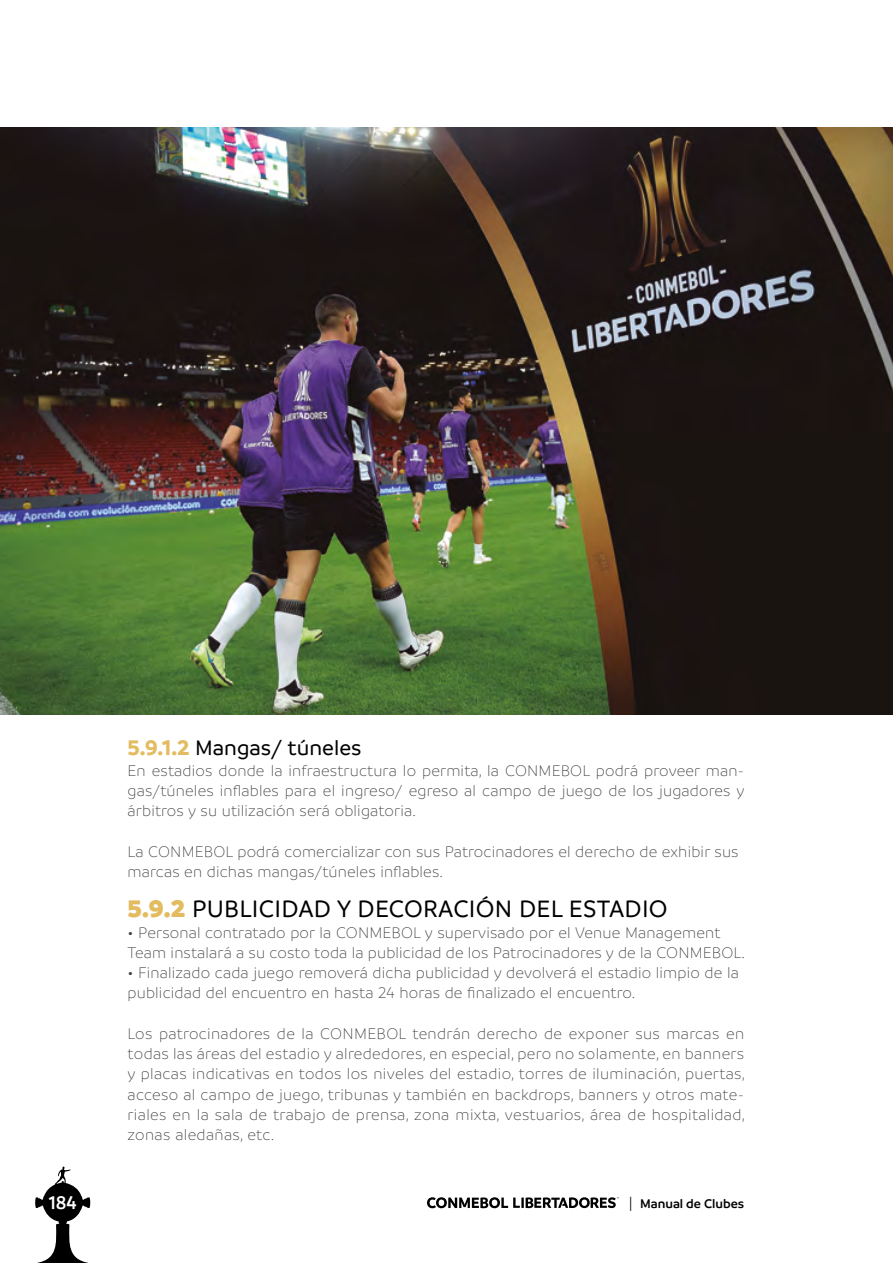
<style>
.page{position:relative;width:893px;height:1263px;background:#fff}
.page>*{position:absolute;margin:0;border:0;box-sizing:border-box;transform-origin:0 0}
.t1{font:500 25.5px "Branding";letter-spacing:.01em;color:#000}
.t2{font:500 22.5px "Branding";color:#000}
.t3{font:600 19.5px "Branding";color:#fff}
.t4{font:300 16.5px/20.2px "Branding";letter-spacing:.01em;color:#3c3c3b}
.t5{font:600 13.5px "Branding";color:#000}
.s1{font-weight:700;color:#e3bc61}
.s2{font-weight:900;color:#e3bc61}
.s3{font-weight:300;font-size:16.5px}
</style>
<div class="page">
<svg style="left:35px;top:1166px;width:56px;height:97px"></svg>
<svg style="left:427px;top:1197px;width:192px;height:11px"></svg>
<img style="left:0;top:128px;width:893px;height:587px">
<h2 class="t2" style="left:128px;top:736px;width:235px"><span class="s1">5.9.1.2</span> Mangas/ túneles</h2>
<p class="t4" style="left:128px;top:760px;width:618px;text-align:justify">En estadios donde la infraestructura lo permita, la CONMEBOL podrá proveer man&shy;gas/túneles inflables para el ingreso/ egreso al campo de juego de los jugadores y árbitros y su utilización será obligatoria.</p>
<p class="t4" style="left:128px;top:841px;width:612px">La CONMEBOL podrá comercializar con sus Patrocinadores el derecho de exhibir sus marcas en dichas mangas/túneles inflables.</p>
<h1 class="t1" style="left:128px;top:896px;width:542px"><span class="s2">5.9.2</span> PUBLICIDAD Y DECORACIÓN DEL ESTADIO</h1>
<p class="t4" style="left:128px;top:922px;width:619px">• Personal contratado por la CONMEBOL y supervisado por el Venue Management<br>Team instalará a su costo toda la publicidad de los Patrocinadores y de la CONMEBOL.</p>
<p class="t4" style="left:128px;top:963px;width:613px">• Finalizado cada juego removerá dicha publicidad y devolverá el estadio limpio de la publicidad del encuentro en hasta 24 horas de finalizado el encuentro.</p>
<p class="t4" style="left:128px;top:1024px;width:619px;text-align:justify">Los patrocinadores de la CONMEBOL tendrán derecho de exponer sus marcas en todas las áreas del estadio y alrededores, en especial, pero no solamente, en banners y placas indicativas en todos los niveles del estadio, torres de iluminación, puertas, acceso al campo de juego, tribunas y también en backdrops, banners y otros mate&shy;riales en la sala de trabajo de prensa, zona mixta, vestuarios, área de hospitalidad, zonas aledañas, etc.</p>
<p class="t3" style="left:49px;top:1192px;width:30px">184</p>
<p class="t5" style="left:629px;top:1196px;width:117px"><span class="s3">|</span> Manual de Clubes</p>
</div>
